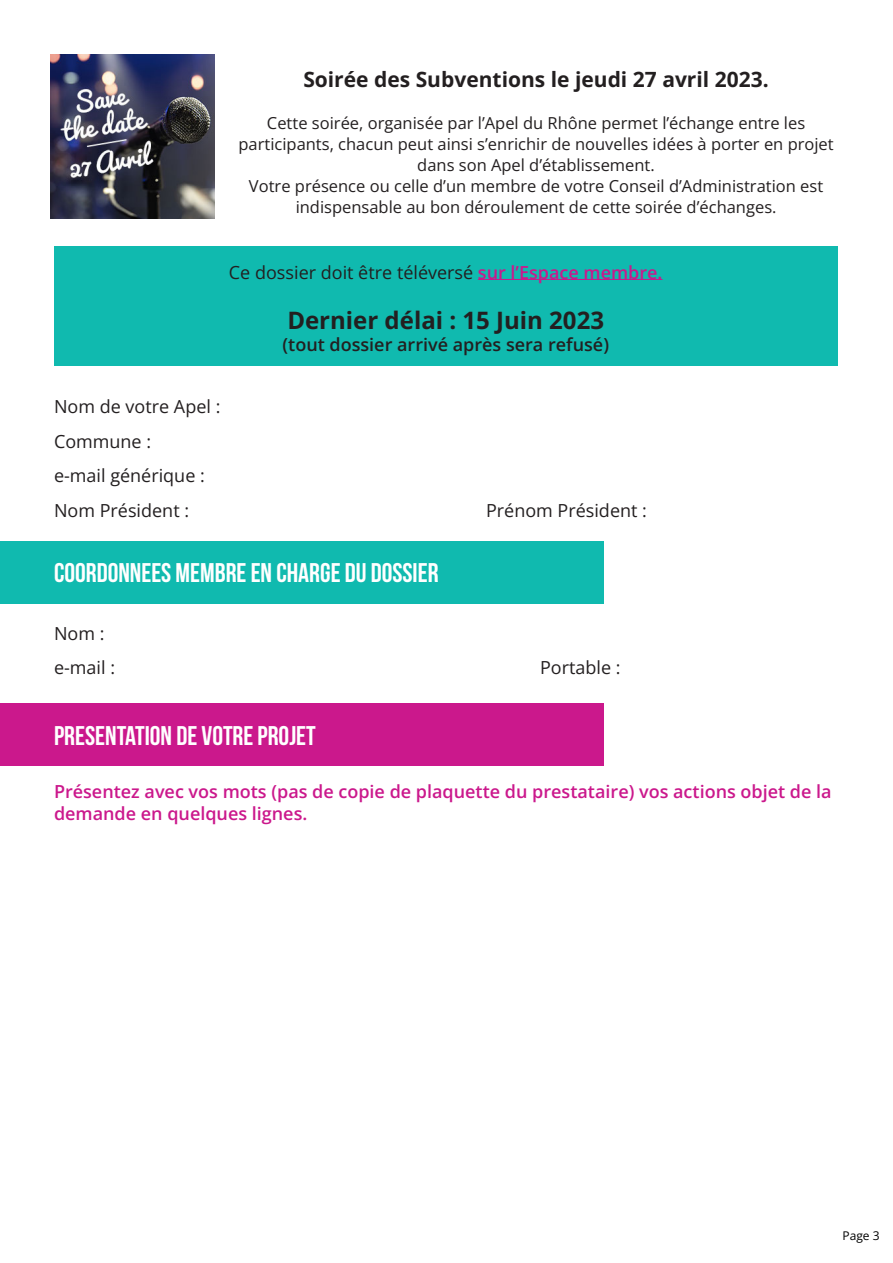
<style>
.page{position:relative;width:893px;height:1263px;background:#fff}
.page>*{position:absolute;margin:0;border:0;box-sizing:border-box;transform-origin:0 0}
.t1{font:700 27px "Bebas Neue";color:#fff}
.t2{font:700 24px "Open Sans";color:#231f20}
.t3{font:700 21px "Open Sans";color:#231f20}
.t4{font:18px "Open Sans";color:#231f20}
.t5{font:600 18px/21.6px "Open Sans";color:#cb188c}
.t6{font:600 18px "Open Sans";color:#231f20}
.t7{font:16.5px/21px "Open Sans";color:#231f20;text-align:center}
.t8{font:12px "Open Sans";color:#000}
.s1{font-weight:600;color:#cb188c}
</style>
<div class="page">
<div style="left:54px;top:246px;width:783px;height:120px;background:#10baaf"></div>
<hr style="left:478px;top:279px;width:184px;height:1px;background:#cb188c">
<img style="left:51px;top:54px;width:164px;height:164px">
<div style="left:0;top:541px;width:604px;height:63px;background:#10baaf"></div>
<div style="left:0;top:703px;width:604px;height:63px;background:#cb188c"></div>
<p class="t3" style="left:303px;top:65px;width:467px">Soirée des Subventions le jeudi 27 avril 2023.</p>
<p class="t7" style="left:238px;top:112px;width:597px">Cette soirée, organisée par l’Apel du Rhône permet l’échange entre les participants, chacun peut ainsi s’enrichir de nouvelles idées à porter en projet dans son Apel d’établissement.</p>
<p class="t7" style="left:249px;top:175px;width:576px">Votre présence ou celle d’un membre de votre Conseil d’Administration est indispensable au bon déroulement de cette soirée d’échanges.</p>
<p class="t4" style="left:229px;top:260px;width:435px">Ce dossier doit être téléversé <span class="s1">sur l’Espace membre.</span></p>
<p class="t2" style="left:287px;top:304px;width:318px">Dernier délai : 15 Juin 2023</p>
<p class="t6" style="left:282px;top:332px;width:328px">(tout dossier arrivé après sera refusé)</p>
<p class="t4" style="left:54px;top:394px;width:168px">Nom de votre Apel :</p>
<p class="t4" style="left:54px;top:429px;width:99px">Commune :</p>
<p class="t4" style="left:54px;top:463px;width:152px">e-mail générique :</p>
<p class="t4" style="left:54px;top:498px;width:137px">Nom Président :</p>
<p class="t4" style="left:486px;top:498px;width:162px">Prénom Président :</p>
<p class="t1" style="left:54px;top:558px;width:386px">COORDONNEES MEMBRE EN CHARGE DU DOSSIER</p>
<p class="t4" style="left:54px;top:621px;width:52px">Nom :</p>
<p class="t4" style="left:54px;top:655px;width:63px">e-mail :</p>
<p class="t4" style="left:540px;top:655px;width:82px">Portable :</p>
<p class="t1" style="left:54px;top:720px;width:263px">PRESENTATION DE VOTRE PROJET</p>
<p class="t5" style="left:54px;top:780px;width:779px">Présentez avec vos mots (pas de copie de plaquette du prestataire) vos actions objet de la demande en quelques lignes.</p>
<p class="t8" style="left:842px;top:1228px;width:39px">Page 3</p>
</div>
